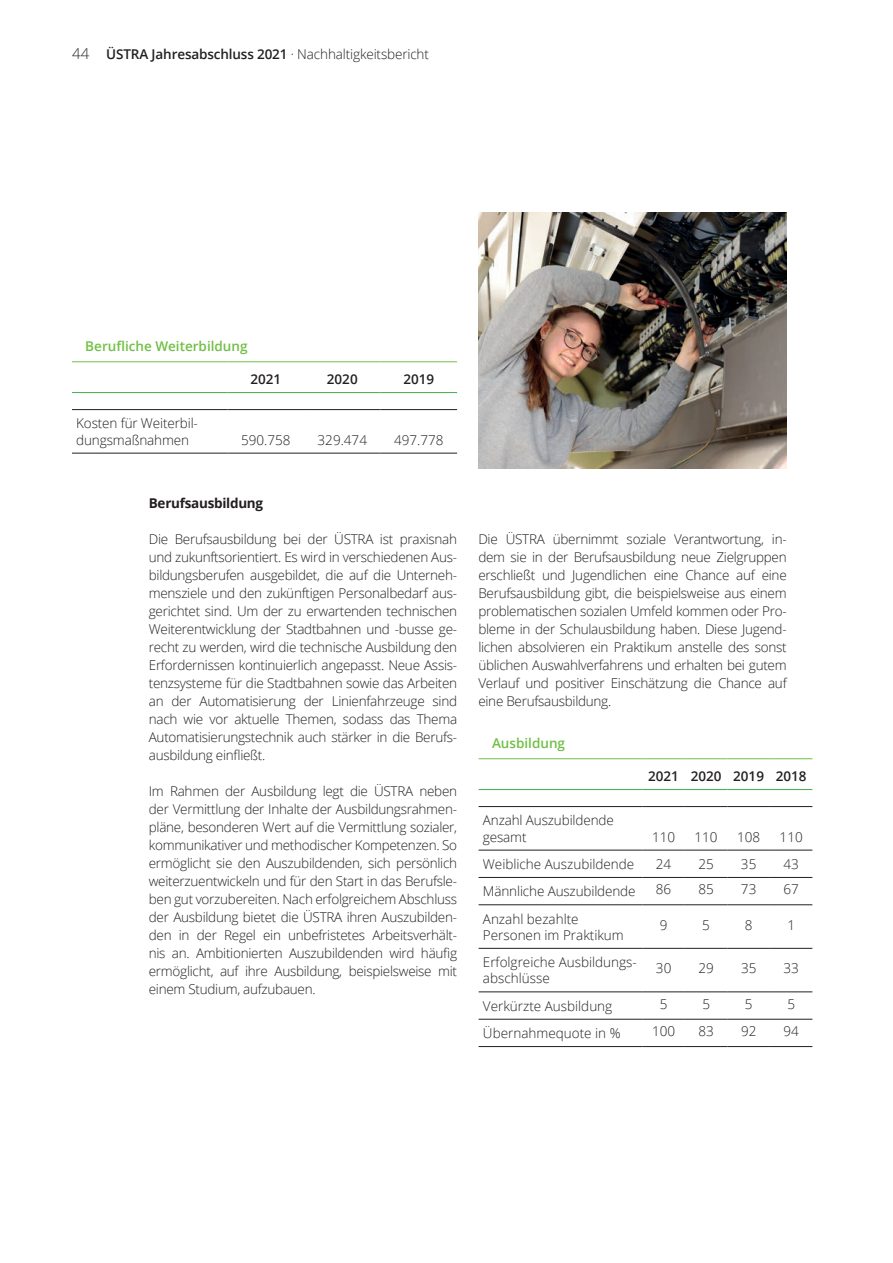
<style>
.page{position:relative;width:893px;height:1263px;background:#fff}
.page>*{position:absolute;margin:0;border:0;box-sizing:border-box;transform-origin:0 0}
.t1{font:300 13.5px/18px "Open Sans";letter-spacing:-.01em;color:#231f20}
.t2{font:600 13.5px "Open Sans";letter-spacing:-.005em;color:#231f20}
.t3{font:600 13.5px "Open Sans";color:#71bf44}
.t4{font:700 13.5px "Open Sans";letter-spacing:-.02em;color:#231f20}
.s1{font-weight:300;font-size:15px}
.s2{font-weight:300}
</style>
<div class="page">
<hr style="left:72px;top:409px;width:155px;height:1px;background:#231f20">
<hr style="left:227px;top:409px;width:77px;height:1px;background:#231f20">
<hr style="left:304px;top:409px;width:77px;height:1px;background:#231f20">
<hr style="left:381px;top:409px;width:76px;height:1px;background:#231f20">
<hr style="left:72px;top:453px;width:155px;height:1px;background:#231f20">
<hr style="left:227px;top:453px;width:77px;height:1px;background:#231f20">
<hr style="left:304px;top:453px;width:77px;height:1px;background:#231f20">
<hr style="left:381px;top:453px;width:76px;height:1px;background:#231f20">
<hr style="left:72px;top:361px;width:155px;height:1px;background:#71bf44">
<hr style="left:227px;top:361px;width:77px;height:1px;background:#71bf44">
<hr style="left:304px;top:361px;width:77px;height:1px;background:#71bf44">
<hr style="left:381px;top:361px;width:76px;height:1px;background:#71bf44">
<hr style="left:72px;top:392px;width:155px;height:1px;background:#40ae49">
<hr style="left:227px;top:392px;width:77px;height:1px;background:#40ae49">
<hr style="left:304px;top:392px;width:77px;height:1px;background:#40ae49">
<hr style="left:381px;top:392px;width:76px;height:1px;background:#40ae49">
<img style="left:478px;top:213px;width:309px;height:255px">
<hr style="left:479px;top:806px;width:163px;height:1px;background:#231f20">
<hr style="left:642px;top:806px;width:43px;height:1px;background:#231f20">
<hr style="left:685px;top:806px;width:42px;height:1px;background:#231f20">
<hr style="left:727px;top:806px;width:43px;height:1px;background:#231f20">
<hr style="left:770px;top:806px;width:42px;height:1px;background:#231f20">
<hr style="left:479px;top:850px;width:163px;height:1px;background:#231f20">
<hr style="left:642px;top:850px;width:43px;height:1px;background:#231f20">
<hr style="left:685px;top:850px;width:42px;height:1px;background:#231f20">
<hr style="left:727px;top:850px;width:43px;height:1px;background:#231f20">
<hr style="left:770px;top:850px;width:42px;height:1px;background:#231f20">
<hr style="left:479px;top:877px;width:163px;height:1px;background:#231f20">
<hr style="left:642px;top:877px;width:43px;height:1px;background:#231f20">
<hr style="left:685px;top:877px;width:42px;height:1px;background:#231f20">
<hr style="left:727px;top:877px;width:43px;height:1px;background:#231f20">
<hr style="left:770px;top:877px;width:42px;height:1px;background:#231f20">
<hr style="left:479px;top:904px;width:163px;height:1px;background:#231f20">
<hr style="left:642px;top:904px;width:43px;height:1px;background:#231f20">
<hr style="left:685px;top:904px;width:42px;height:1px;background:#231f20">
<hr style="left:727px;top:904px;width:43px;height:1px;background:#231f20">
<hr style="left:770px;top:904px;width:42px;height:1px;background:#231f20">
<hr style="left:479px;top:948px;width:163px;height:1px;background:#231f20">
<hr style="left:642px;top:948px;width:43px;height:1px;background:#231f20">
<hr style="left:685px;top:948px;width:42px;height:1px;background:#231f20">
<hr style="left:727px;top:948px;width:43px;height:1px;background:#231f20">
<hr style="left:770px;top:948px;width:42px;height:1px;background:#231f20">
<hr style="left:479px;top:991px;width:163px;height:1px;background:#231f20">
<hr style="left:642px;top:991px;width:43px;height:1px;background:#231f20">
<hr style="left:685px;top:991px;width:42px;height:1px;background:#231f20">
<hr style="left:727px;top:991px;width:43px;height:1px;background:#231f20">
<hr style="left:770px;top:991px;width:42px;height:1px;background:#231f20">
<hr style="left:479px;top:1019px;width:163px;height:1px;background:#231f20">
<hr style="left:642px;top:1019px;width:43px;height:1px;background:#231f20">
<hr style="left:685px;top:1019px;width:42px;height:1px;background:#231f20">
<hr style="left:727px;top:1019px;width:43px;height:1px;background:#231f20">
<hr style="left:770px;top:1019px;width:42px;height:1px;background:#231f20">
<hr style="left:479px;top:1046px;width:163px;height:1px;background:#231f20">
<hr style="left:642px;top:1046px;width:43px;height:1px;background:#231f20">
<hr style="left:685px;top:1046px;width:42px;height:1px;background:#231f20">
<hr style="left:727px;top:1046px;width:43px;height:1px;background:#231f20">
<hr style="left:770px;top:1046px;width:42px;height:1px;background:#231f20">
<hr style="left:479px;top:758px;width:163px;height:1px;background:#71bf44">
<hr style="left:642px;top:758px;width:43px;height:1px;background:#71bf44">
<hr style="left:685px;top:758px;width:42px;height:1px;background:#71bf44">
<hr style="left:727px;top:758px;width:43px;height:1px;background:#71bf44">
<hr style="left:770px;top:758px;width:42px;height:1px;background:#71bf44">
<hr style="left:479px;top:789px;width:163px;height:1px;background:#40ae49">
<hr style="left:642px;top:789px;width:43px;height:1px;background:#40ae49">
<hr style="left:685px;top:789px;width:42px;height:1px;background:#40ae49">
<hr style="left:727px;top:789px;width:43px;height:1px;background:#40ae49">
<hr style="left:770px;top:789px;width:42px;height:1px;background:#40ae49">
<p class="t2" style="left:72px;top:45px;width:358px"><span class="s1">44</span> ÜSTRA Jahresabschluss 2021 <span class="s2">· Nachhaltigkeitsbericht</span></p>
<p class="t3" style="left:85px;top:337px;width:164px">Berufliche Weiterbildung</p>
<p class="t1" style="left:76px;top:415px;width:123px;line-height:16.2px">Kosten für Weiterbil&shy;dungsmaßnahmen</p>
<p class="t2" style="left:250px;top:370px;width:32px">2021</p>
<p class="t2" style="left:327px;top:370px;width:32px">2020</p>
<p class="t2" style="left:403px;top:370px;width:32px">2019</p>
<p class="t1" style="left:241px;top:430px;width:51px">590.758</p>
<p class="t1" style="left:318px;top:430px;width:51px">329.474</p>
<p class="t1" style="left:394px;top:430px;width:51px">497.778</p>
<p class="t4" style="left:149px;top:493px;width:116px">Berufsausbildung</p>
<p class="t1" style="left:149px;top:529px;width:310px;text-align:justify">Die Berufsausbildung bei der ÜSTRA ist praxisnah und zukunftsorientiert. Es wird in verschiedenen Aus&shy;bildungsberufen ausgebildet, die auf die Unterneh&shy;mensziele und den zukünftigen Personalbedarf aus&shy;gerichtet sind. Um der zu erwartenden technischen Weiterentwicklung der Stadtbahnen und -busse ge&shy;recht zu werden, wird die technische Ausbildung den Erfordernissen kontinuierlich angepasst. Neue Assis&shy;tenzsysteme für die Stadtbahnen sowie das Arbeiten an der Automatisierung der Linienfahrzeuge sind nach wie vor aktuelle Themen, sodass das Thema Automatisierungstechnik auch stärker in die Berufs&shy;ausbildung einfließt.</p>
<p class="t1" style="left:149px;top:781px;width:310px;text-align:justify">Im Rahmen der Ausbildung legt die ÜSTRA neben der Vermittlung der Inhalte der Ausbildungsrahmen&shy;pläne, besonderen Wert auf die Vermittlung sozialer, kommunikativer und methodischer Kompetenzen. So ermöglicht sie den Auszubildenden, sich persönlich weiterzuentwickeln und für den Start in das Berufsle&shy;ben gut vorzubereiten. Nach erfolgreichem Abschluss der Ausbildung bietet die ÜSTRA ihren Auszubilden&shy;den in der Regel ein unbefristetes Arbeitsverhält&shy;nis an. Ambitionierten Auszubildenden wird häufig ermöglicht, auf ihre Ausbildung, beispielsweise mit einem Studium, aufzubauen.</p>
<p class="t1" style="left:478px;top:529px;width:310px;text-align:justify">Die ÜSTRA übernimmt soziale Verantwortung, in&shy;dem sie in der Berufsausbildung neue Zielgruppen erschließt und Jugendlichen eine Chance auf eine Berufsausbildung gibt, die beispielsweise aus einem problematischen sozialen Umfeld kommen oder Pro&shy;bleme in der Schulausbildung haben. Diese Jugend&shy;lichen absolvieren ein Praktikum anstelle des sonst üblichen Auswahlverfahrens und erhalten bei gutem Verlauf und positiver Einschätzung die Chance auf eine Berufsausbildung.</p>
<p class="t3" style="left:492px;top:734px;width:75px">Ausbildung</p>
<p class="t1" style="left:483px;top:812px;width:132px;line-height:16.2px">Anzahl Auszubildende gesamt</p>
<p class="t2" style="left:648px;top:767px;width:160px">2021 2020 2019 2018</p>
<p class="t1" style="left:652px;top:827px;width:25px">110</p>
<p class="t1" style="left:695px;top:827px;width:25px">110</p>
<p class="t1" style="left:737px;top:827px;width:25px">108</p>
<p class="t1" style="left:780px;top:827px;width:25px">110</p>
<p class="t1" style="left:483px;top:855px;width:153px">Weibliche Auszubildende</p>
<p class="t1" style="left:656px;top:855px;width:17px">24</p>
<p class="t1" style="left:698px;top:855px;width:17px">25</p>
<p class="t1" style="left:741px;top:855px;width:17px">35</p>
<p class="t1" style="left:783px;top:855px;width:17px">43</p>
<p class="t1" style="left:483px;top:882px;width:154px">Männliche Auszubildende</p>
<p class="t1" style="left:656px;top:880px;width:17px">86</p>
<p class="t1" style="left:698px;top:880px;width:17px">85</p>
<p class="t1" style="left:741px;top:880px;width:17px">73</p>
<p class="t1" style="left:783px;top:880px;width:17px">67</p>
<p class="t1" style="left:483px;top:910px;width:142px;line-height:16.2px">Anzahl bezahlte<br>Personen im Praktikum</p>
<p class="t1" style="left:660px;top:915px;width:9px">9</p>
<p class="t1" style="left:702px;top:915px;width:9px">5</p>
<p class="t1" style="left:745px;top:915px;width:9px">8</p>
<p class="t1" style="left:787px;top:915px;width:9px">1</p>
<p class="t1" style="left:483px;top:954px;width:155px;line-height:16.2px">Erfolgreiche Ausbildungs&shy;abschlüsse</p>
<p class="t1" style="left:656px;top:959px;width:17px">30</p>
<p class="t1" style="left:698px;top:959px;width:17px">29</p>
<p class="t1" style="left:741px;top:959px;width:17px">35</p>
<p class="t1" style="left:783px;top:959px;width:17px">33</p>
<p class="t1" style="left:483px;top:996px;width:131px">Verkürzte Ausbildung</p>
<p class="t1" style="left:660px;top:994px;width:9px">5</p>
<p class="t1" style="left:702px;top:994px;width:9px">5</p>
<p class="t1" style="left:745px;top:994px;width:9px">5</p>
<p class="t1" style="left:787px;top:994px;width:9px">5</p>
<p class="t1" style="left:483px;top:1024px;width:139px">Übernahmequote in %</p>
<p class="t1" style="left:652px;top:1022px;width:25px">100</p>
<p class="t1" style="left:698px;top:1022px;width:17px">83</p>
<p class="t1" style="left:741px;top:1022px;width:17px">92</p>
<p class="t1" style="left:783px;top:1022px;width:17px">94</p>
</div>
